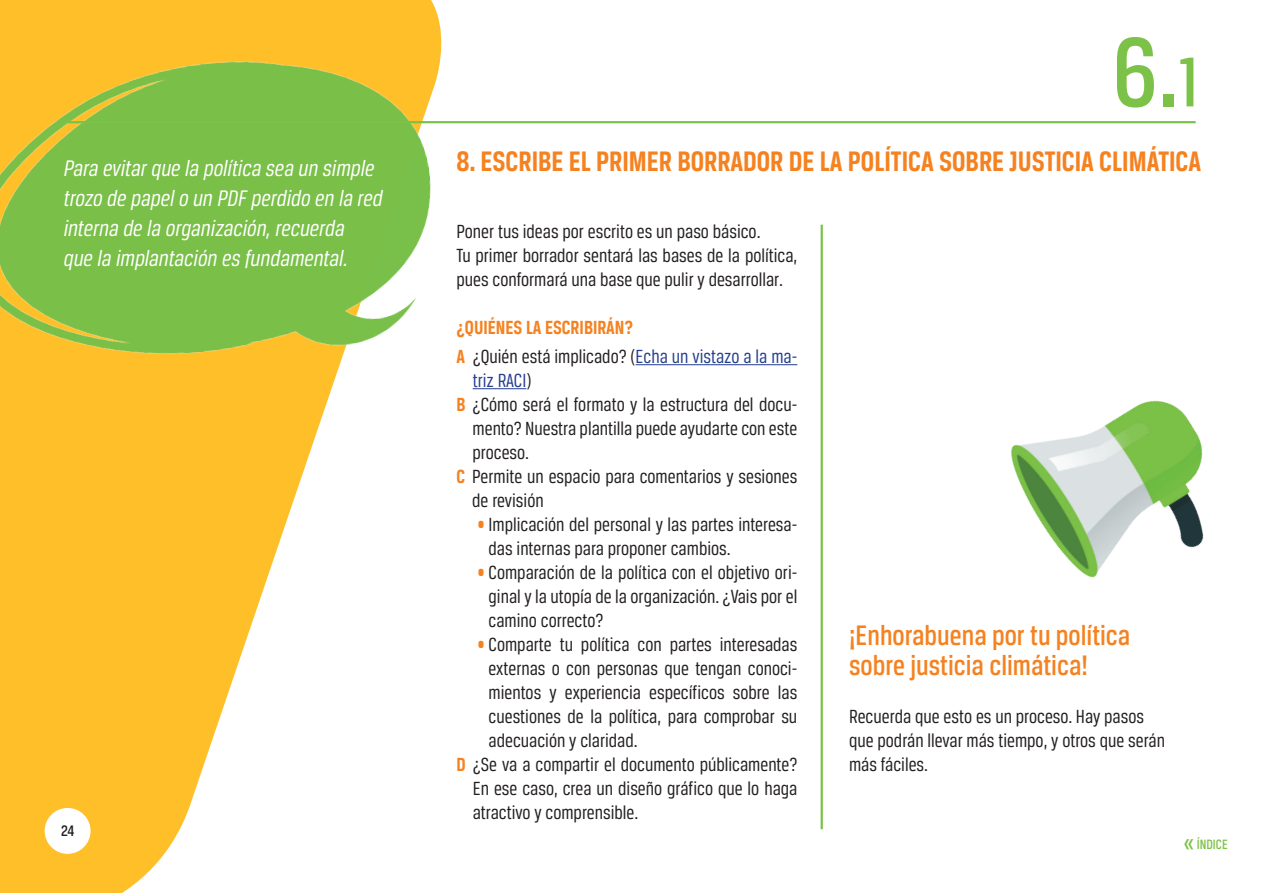
<style>
.page{position:relative;width:1263px;height:893px;background:#fff}
.page>*{position:absolute;margin:0;border:0;box-sizing:border-box;transform-origin:0 0}
.t1{font:500 105px "Breuer Condensed";color:#7cc248}
.t2{font:700 30px "Breuer Condensed";color:#f58220}
.t3{font:500 30px/30px "Breuer Condensed";color:#f58220}
.t4{font:italic 24px/30px "Breuer Condensed";color:#fff}
.t5{font:20.25px/24px "Breuer Condensed";color:#231f20}
.t6{font:700 20.25px/28.2px "Breuer Condensed";color:#f58220}
.t7{font:20.25px "Breuer Condensed";color:#253f8e}
.t8{font:500 16.2px "Breuer Condensed";color:#231f20}
.t9{font:500 14.4px "Breuer Condensed";color:#7cc248}
.s1{font-size:75px}
.s2{font-weight:400;color:#231f20}
.s3{font-weight:400;color:#253f8e}
.s4{color:#231f20}
.s5{font-weight:700;color:#f58220}
.s6{color:#f58220}
.s7{font-size:27px}
</style>
<div class="page">
<svg style="left:0;top:0;width:476px;height:893px;fill:#febf29"></svg>
<img style="left:0;top:54px;width:451px;height:313px">
<hr style="left:636px;top:364px;width:161px;height:1px;background:#253f8e">
<hr style="left:473px;top:388px;width:53px;height:1px;background:#253f8e">
<hr style="left:63px;top:121px;width:1133px;height:2px;background:#7cc248">
<img style="left:1011px;top:400px;width:193px;height:178px">
<hr style="left:821px;top:225px;width:2px;height:604px;background:#7cc248">
<div style="left:45px;top:808px;width:46px;height:46px;background:#fff;border-radius:50%"></div>
<p class="t4" style="left:64px;top:153px;width:320px">Para evitar que la política sea un simple trozo de papel o un PDF perdido en la red interna de la organización, recuerda<br>que la implantación es fundamental.</p>
<p class="t8" style="left:61px;top:822px;width:15px">24</p>
<h1 class="t1" style="left:1113px;top:15px;width:88px">6.<span class="s1">1</span></h1>
<h2 class="t2" style="left:456px;top:145px;width:746px">8. ESCRIBE EL PRIMER BORRADOR DE LA POLÍTICA SOBRE JUSTICIA CLIMÁTICA</h2>
<p class="t5" style="left:456px;top:220px;width:342px">Poner tus ideas por escrito es un paso básico.<br>Tu primer borrador sentará las bases de la política, pues conformará una base que pulir y desarrollar.</p>
<p class="t6" style="left:456px;top:314px;width:342px">¿QUIÉNES LA ESCRIBIRÁN?<br>A <span class="s2">¿Quién está implicado? (</span><span class="s3">Echa un vistazo a la ma-</span></p>
<p class="t7" style="left:473px;top:369px;width:60px">triz RACI<span class="s4">)</span></p>
<p class="t5" style="left:456px;top:392px;width:342px"><span class="s5">B</span> ¿Cómo será el formato y la estructura del docu-</p>
<p class="t5" style="left:473px;top:416px;width:326px">mento? Nuestra plantilla puede ayudarte con este</p>
<p class="t5" style="left:473px;top:440px;width:58px">proceso.</p>
<p class="t5" style="left:456px;top:464px;width:342px"><span class="s5">C</span> Permite un espacio para comentarios y sesiones</p>
<p class="t5" style="left:472px;top:488px;width:73px">de revisión</p>
<p class="t5" style="left:489px;top:512px;width:310px;text-indent:-11px"><span class="s6">•</span> Implicación del personal y las partes interesa&shy;das internas para proponer cambios.</p>
<p class="t5" style="left:489px;top:560px;width:310px;text-align:justify;text-indent:-11px"><span class="s6">•</span> Comparación de la política con el objetivo ori&shy;ginal y la utopía de la organización. ¿Vais por el camino correcto?</p>
<p class="t5" style="left:477px;top:632px;width:321px"><span class="s6">•</span> Comparte tu política con partes interesadas</p>
<p class="t5" style="left:489px;top:656px;width:310px">externas o con personas que tengan conoci-</p>
<p class="t5" style="left:489px;top:680px;width:310px">mientos y experiencia específicos sobre las</p>
<p class="t5" style="left:489px;top:704px;width:310px">cuestiones de la política, para comprobar su</p>
<p class="t5" style="left:489px;top:728px;width:151px">adecuación y claridad.</p>
<p class="t5" style="left:456px;top:752px;width:342px"><span class="s5">D</span> ¿Se va a compartir el documento públicamente?</p>
<p class="t5" style="left:473px;top:776px;width:326px">En ese caso, crea un diseño gráfico que lo haga</p>
<p class="t5" style="left:473px;top:800px;width:167px">atractivo y comprensible.</p>
<h2 class="t3" style="left:849px;top:620px;width:283px">¡Enhorabuena por tu política sobre justicia climática!</h2>
<p class="t5" style="left:849px;top:705px;width:317px">Recuerda que esto es un proceso. Hay pasos que podrán llevar más tiempo, y otros que serán más fáciles.</p>
<p class="t9" style="left:1183px;top:837px;width:46px"><span class="s7">«</span> ÍNDICE</p>
</div>
